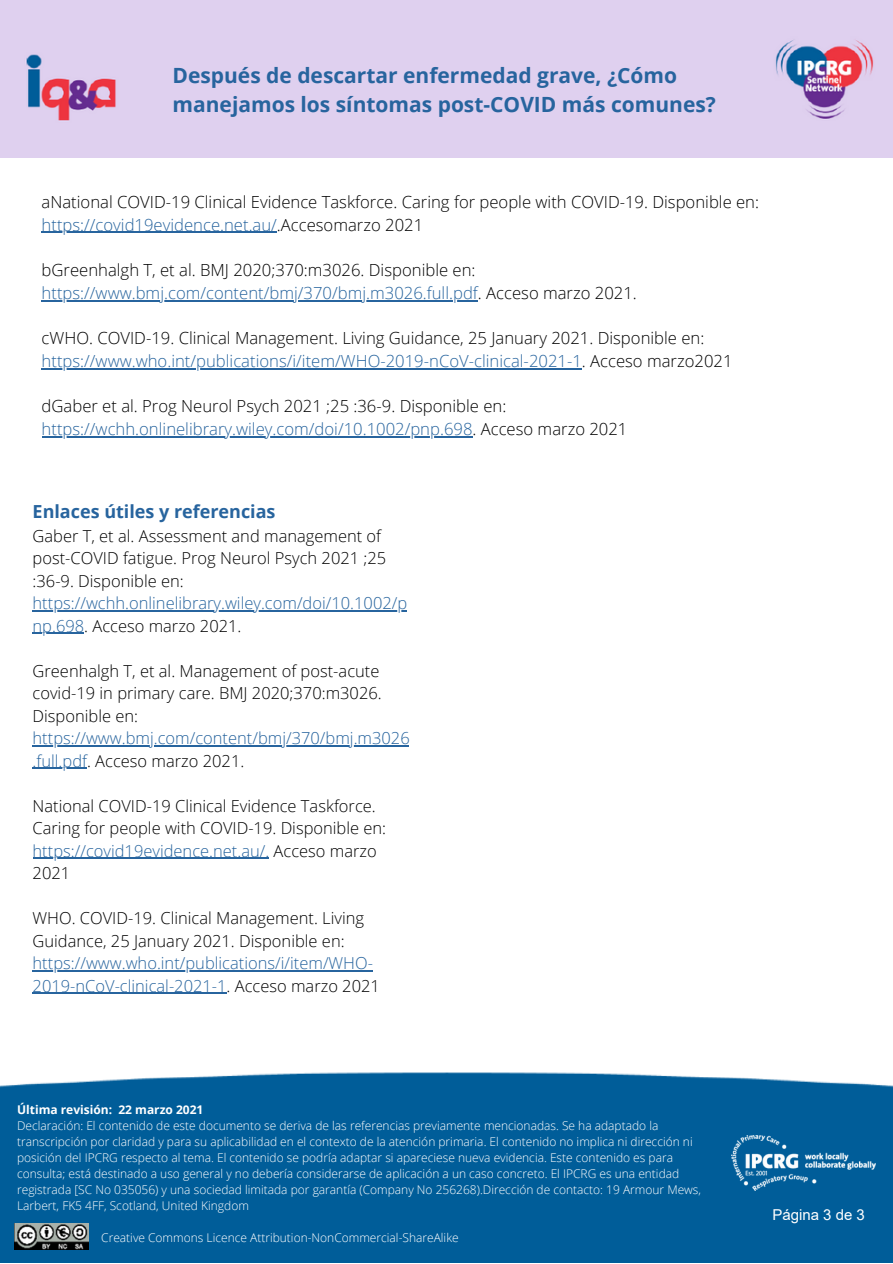
<style>
.page{position:relative;width:893px;height:1264px;background:#fff}
.page>*{position:absolute;margin:0;border:0;box-sizing:border-box;transform-origin:0 0}
.t1{font:700 21px/29.2px "Open Sans";color:#27649e}
.t2{font:700 18px "Open Sans";color:#27649e}
.t3{font:300 16.65px/22.6px "Open Sans";color:#000}
.t4{font:300 16.5px/22.5px "Open Sans";color:#000}
.t5{font:300 16.5px/22.5px "Open Sans";color:#27649e}
.t6{font:15px "Arial";color:#fff}
.t7{font:300 12px/16px "Open Sans";color:#fff}
.t8{font:700 12px "Open Sans";color:#fff}
.s1{color:#27649e}
.s2{color:#000}
</style>
<div class="page">
<div style="left:0;top:1072px;width:892px;height:190px;background:#005d99"></div>
<img style="left:731px;top:1135px;width:144px;height:55px">
<img style="left:15px;top:1223px;width:74px;height:26px">
<div style="left:0;top:0;width:892px;height:158px;background:#dfd0ef"></div>
<hr style="left:42px;top:232px;width:235px;height:1px;background:#27649e">
<hr style="left:42px;top:300px;width:436px;height:1px;background:#27649e">
<hr style="left:42px;top:368px;width:540px;height:1px;background:#27649e">
<hr style="left:42px;top:436px;width:430px;height:1px;background:#27649e">
<hr style="left:33px;top:610px;width:374px;height:1px;background:#27649e">
<hr style="left:33px;top:633px;width:51px;height:1px;background:#27649e">
<hr style="left:33px;top:745px;width:376px;height:1px;background:#27649e">
<hr style="left:33px;top:768px;width:54px;height:1px;background:#27649e">
<hr style="left:33px;top:857px;width:232px;height:2px;background:#27649e">
<hr style="left:33px;top:970px;width:340px;height:1px;background:#27649e">
<hr style="left:33px;top:992px;width:194px;height:1px;background:#27649e">
<h1 class="t1" style="left:172px;top:60px;width:545px">Después de descartar enfermedad grave, ¿Cómo manejamos los síntomas post-COVID más comunes?</h1>
<h3 class="t3" style="left:42px;top:190px;width:719px">aNational COVID-19 Clinical Evidence Taskforce. Caring for people with COVID-19. Disponible en: <span class="s1">https://covid19evidence.net.au/</span>.Accesomarzo 2021</h3>
<h3 class="t3" style="left:42px;top:258px;width:596px">bGreenhalgh T, et al. BMJ 2020;370:m3026. Disponible en: <span class="s1">https://www.bmj.com/content/bmj/370/bmj.m3026.full.pdf</span>. Acceso marzo 2021.</h3>
<h3 class="t3" style="left:42px;top:326px;width:692px">cWHO. COVID-19. Clinical Management. Living Guidance, 25 January 2021. Disponible en: <span class="s1">https://www.who.int/publications/i/item/WHO-2019-nCoV-clinical-2021-1</span>. Acceso marzo2021</h3>
<h3 class="t3" style="left:42px;top:394px;width:587px">dGaber et al. Prog Neurol Psych 2021 ;25 :36-9. Disponible en: <span class="s1">https://wchh.onlinelibrary.wiley.com/doi/10.1002/pnp.698</span>. Acceso marzo 2021</h3>
<h2 class="t2" style="left:33px;top:499px;width:244px">Enlaces útiles y referencias</h2>
<h3 class="t4" style="left:33px;top:524px;width:355px">Gaber T, et al. Assessment and management of post-COVID fatigue. Prog Neurol Psych 2021 ;25 :36-9. Disponible en:</h3>
<h3 class="t5" style="left:33px;top:591px;width:376px">https://wchh.onlinelibrary.wiley.com/doi/10.1002/p np.698<span class="s2">. Acceso marzo 2021.</span></h3>
<h3 class="t4" style="left:33px;top:659px;width:350px">Greenhalgh T, et al. Management of post-acute covid-19 in primary care. BMJ 2020;370:m3026.<br>Disponible en:</h3>
<h3 class="t5" style="left:33px;top:726px;width:378px">https://www.bmj.com/content/bmj/370/bmj.m3026 .full.pdf<span class="s2">. Acceso marzo 2021.</span></h3>
<h3 class="t4" style="left:33px;top:794px;width:355px">National COVID-19 Clinical Evidence Taskforce.<br>Caring for people with COVID-19. Disponible en: <span class="s1">https://covid19evidence.net.au/.</span> Acceso marzo 2021</h3>
<h3 class="t4" style="left:33px;top:906px;width:333px">WHO. COVID-19. Clinical Management. Living<br>Guidance, 25 January 2021. Disponible en:</h3>
<h3 class="t5" style="left:33px;top:951px;width:349px">https://www.who.int/publications/i/item/WHO-<br>2019-nCoV-clinical-2021-1<span class="s2">. Acceso marzo 2021</span></h3>
<p class="t8" style="left:17px;top:1100px;width:188px">Última revisión: 22 marzo 2021</p>
<p class="t7" style="left:17px;top:1116px;width:685px">Declaración: El contenido de este documento se deriva de las referencias previamente mencionadas. Se ha adaptado la transcripción por claridad y para su aplicabilidad en el contexto de la atención primaria. El contenido no implica ni dirección ni posición del IPCRG respecto al tema. El contenido se podría adaptar si apareciese nueva evidencia. Este contenido es para consulta; está destinado a uso general y no debería considerarse de aplicación a un caso concreto. El IPCRG es una entidad registrada [SC No 035056) y una sociedad limitada por garantía (Company No 256268).Dirección de contacto: 19 Armour Mews, Larbert, FK5 4FF, Scotland, United Kingdom</p>
<p class="t7" style="left:101px;top:1228px;width:359px">Creative Commons Licence Attribution-NonCommercial-ShareAlike</p>
<p class="t6" style="left:772px;top:1205px;width:94px">Página 3 de 3</p>
</div>
